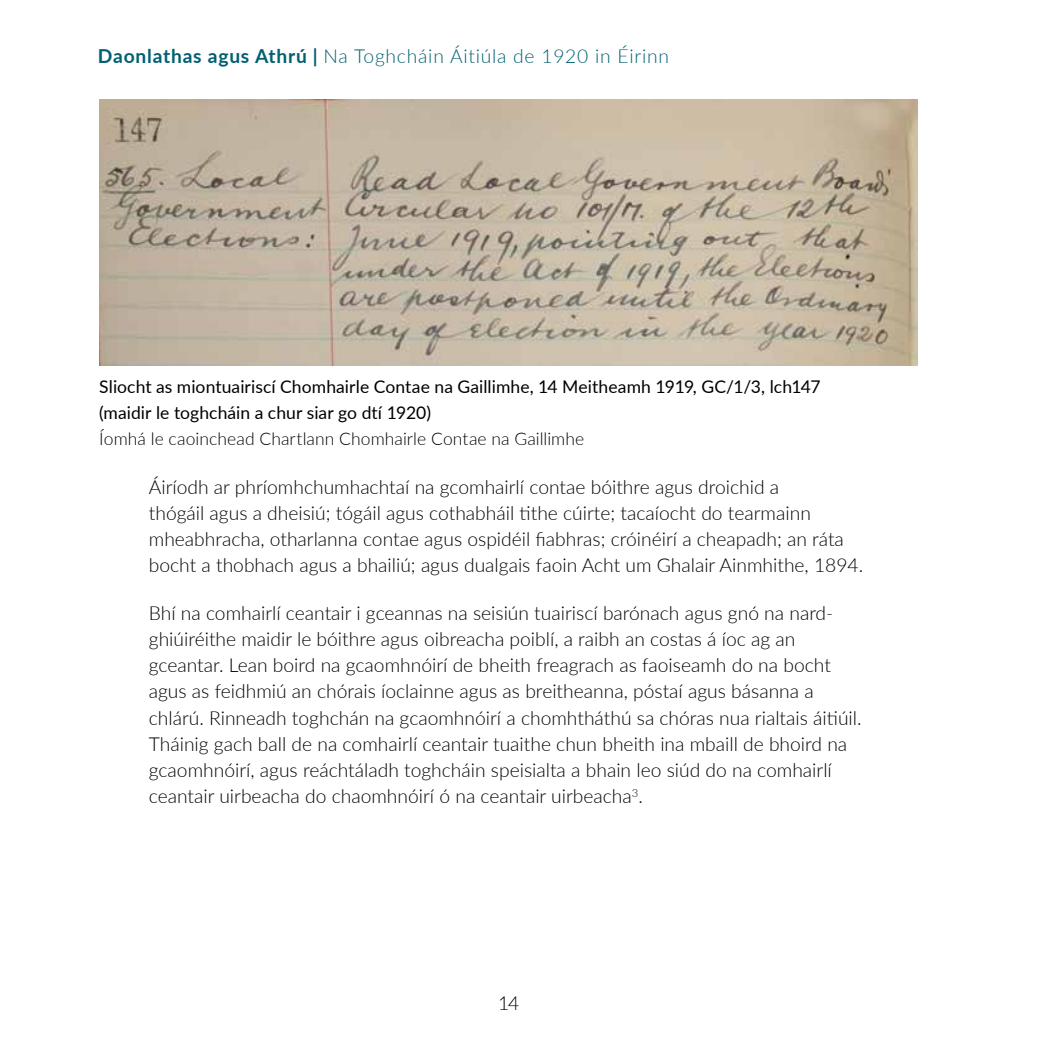
<style>
.page{position:relative;width:1042px;height:1042px;background:#fff}
.page>*{position:absolute;margin:0;border:0;box-sizing:border-box;transform-origin:0 0}
.t1{font:300 19.25px/26.2px "Lato";color:#000}
.t2{font:300 19.25px "Lato";letter-spacing:.04em;color:#006071}
.t3{font:17.5px/26.2px "Lato";letter-spacing:.005em;color:#000}
.t4{font:300 17.5px "Lato";letter-spacing:.005em;color:#000}
.s1{font-weight:700}
</style>
<div class="page">
<img style="left:99px;top:99px;width:819px;height:266px">
<hr style="left:1041px;top:0;width:1px;height:1042px;background:#ee7203">
<p class="t2" style="left:98px;top:43px;width:572px"><span class="s1">Daonlathas agus Athrú</span> Na Toghcháin Áitiúla de 1920 in Éirinn</p>
<p class="t3" style="left:99px;top:373px;width:723px">Sliocht as miontuairiscí Chomhairle Contae na Gaillimhe, 14 Meitheamh 1919, GC/1/3, lch147 (maidir le toghcháin a chur siar go dtí 1920)</p>
<p class="t4" style="left:99px;top:427px;width:486px">Íomhá le caoinchead Chartlann Chomhairle Contae na Gaillimhe</p>
<p class="t1" style="left:149px;top:473px;width:716px">Áiríodh ar phríomhchumhachtaí na gcomhairlí contae bóithre agus droichid a<br>thógáil agus a dheisiú; tógáil agus cothabháil tithe cúirte; tacaíocht do tearmainn mheabhracha, otharlanna contae agus ospidéil fiabhras; cróinéirí a cheapadh; an ráta bocht a thobhach agus a bhailiú; agus dualgais faoin Acht um Ghalair Ainmhithe, 1894.</p>
<p class="t1" style="left:149px;top:599px;width:714px">Bhí na comhairlí ceantair i gceannas na seisiún tuairiscí barónach agus gnó na nard&shy;ghiúiréithe maidir le bóithre agus oibreacha poiblí, a raibh an costas á íoc ag an gceantar. Lean boird na gcaomhnóirí de bheith freagrach as faoiseamh do na bocht agus as feidhmiú an chórais íoclainne agus as breitheanna, póstaí agus básanna a chlárú. Rinneadh toghchán na gcaomhnóirí a chomhtháthú sa chóras nua rialtais áitiúil.<br>Tháinig gach ball de na comhairlí ceantair tuaithe chun bheith ina mbaill de bhoird na gcaomhnóirí, agus reáchtáladh toghcháin speisialta a bhain leo siúd do na comhairlí ceantair uirbeacha do chaomhnóirí ó na ceantair uirbeacha<sup>3</sup>.</p>
<p class="t1" style="left:498px;top:989px;width:23px">14</p>
</div>
